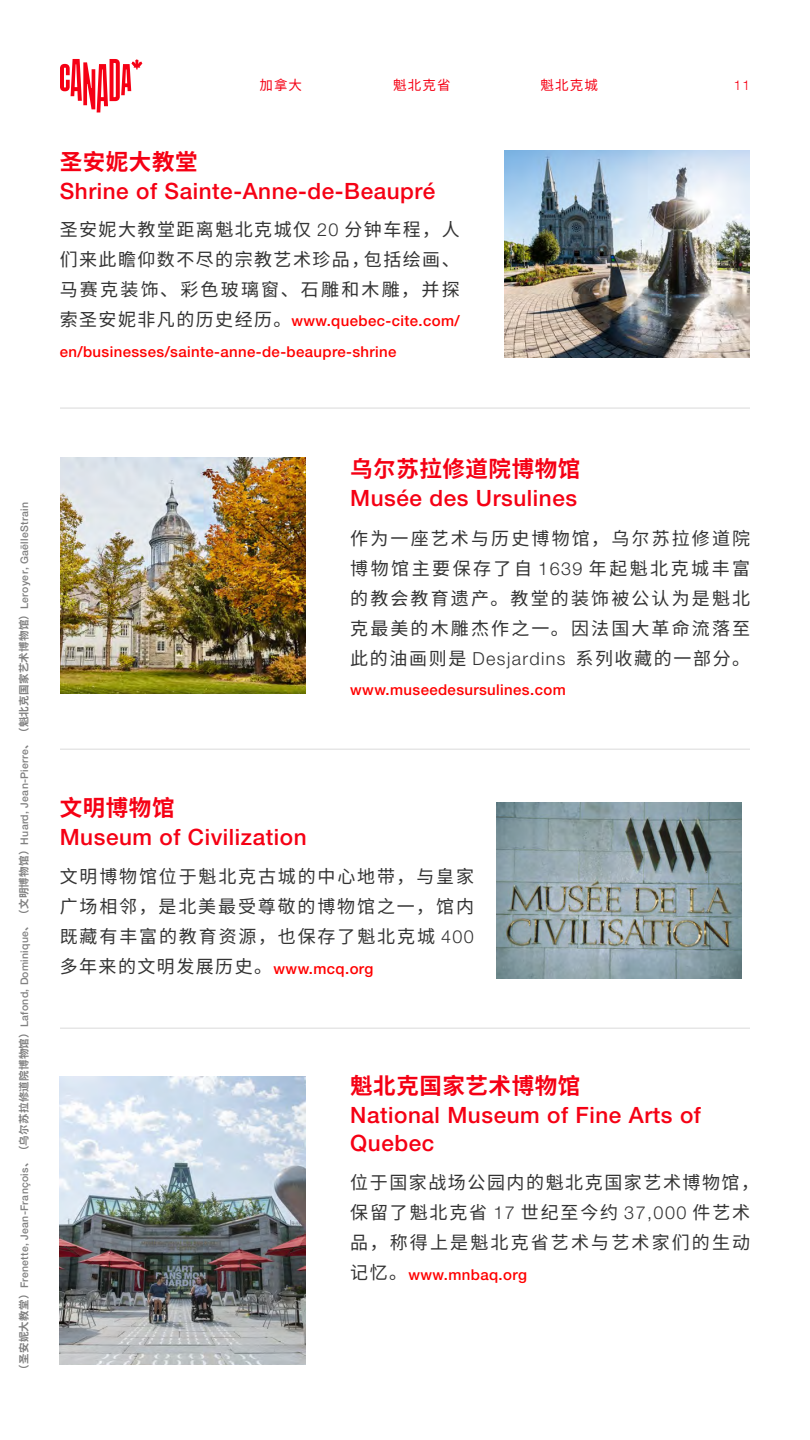
<style>
.page{position:relative;width:810px;height:1440px;background:#fff}
.page>*{position:absolute;margin:0;border:0;box-sizing:border-box;transform-origin:0 0}
.t1{font:500 22.5px/28.5px "Helvetica Neue LT Pro";letter-spacing:.025em;color:#f50014}
.t2{font:700 22.5px "Noto Sans CJ Ksc";letter-spacing:.025em;color:#f50014}
.t3{font:18px/30px "Noto Sans CJ Ksc";letter-spacing:.105em;color:#333;text-align:justify}
.t4{font:500 15px/31.5px "Helvetica Neue LT Pro";letter-spacing:.025em;color:#f00}
.t5{font:13.5px "Noto Sans CJ Ksc";letter-spacing:.08em;color:#f50014}
.t6{font:300 13.5px "Helvetica Neue LT Pro";color:#f50014}
.t7{font:500 10.5px "Helvetica Neue LT Pro";letter-spacing:.025em;color:#808080}
.s1{font-family:"Helvetica Neue LT Pro";font-weight:300}
.s2{font-family:"Noto Sans CJ Ksc";font-weight:400;font-size:18px;color:#333}
.s3{font-family:"Noto Sans CJ Ksc";font-weight:700}
.s4{font-family:"Helvetica Neue LT Pro";font-weight:500;font-size:15px;color:#f00}
</style>
<div class="page">
<img style="left:505px;top:150px;width:245px;height:208px">
<img style="left:60px;top:458px;width:245px;height:236px">
<hr style="left:60px;top:407px;width:690px;height:2px;background:#e6e6e6">
<hr style="left:60px;top:748px;width:690px;height:2px;background:#e6e6e6">
<hr style="left:60px;top:1028px;width:690px;height:1px;background:#e6e6e6">
<img style="left:496px;top:802px;width:246px;height:176px">
<img style="left:59px;top:1076px;width:246px;height:289px">
<svg style="left:60px;top:59px;width:83px;height:53px"></svg>
<p class="t5" style="left:260px;top:78px;width:44px">加拿大</p>
<p class="t5" style="left:393px;top:78px;width:59px">魁北克省</p>
<p class="t5" style="left:541px;top:78px;width:59px">魁北克城</p>
<p class="t6" style="left:734px;top:77px;width:18px">11</p>
<p class="t2" style="left:60px;top:149px;width:139px">圣安妮大教堂</p>
<p class="t1" style="left:60px;top:176px;width:377px">Shrine of Sainte-Anne-de-Beaupré</p>
<p class="t3" style="left:60px;top:215px;width:402px">圣安妮大教堂距离魁北克城仅 <span class="s1">20</span> 分钟车程，人们来此瞻仰数不尽的宗教艺术珍品，包括绘画、马赛克装饰、彩色玻璃窗、石雕和木雕，并探</p>
<p class="t4" style="left:60px;top:304px;width:402px"><span class="s2">索圣安妮非凡的历史经历。</span>www.quebec-cite.com/ en/businesses/sainte-anne-de-beaupre-shrine</p>
<p class="t7" style="left:18px;top:1375px;width:874px;rotate:-90deg"><span class="s3">（圣安妮大教堂）</span>Frenette, Jean-François<span class="s3">、（乌尔苏拉修道院博物馆）</span>Lafond, Dominique<span class="s3">、（文明博物馆）</span>Huard, Jean-Pierre<span class="s3">、（魁北克国家艺术博物馆）</span>Leroyer, GaëlleStrain</p>
<p class="t2" style="left:350px;top:456px;width:232px">乌尔苏拉修道院博物馆</p>
<p class="t1" style="left:350px;top:484px;width:228px">Musée des Ursulines</p>
<p class="t3" style="left:350px;top:524px;width:402px">作为一座艺术与历史博物馆，乌尔苏拉修道院博物馆主要保存了自 <span class="s1">1639</span> 年起魁北克城丰富的教会教育遗产。教堂的装饰被公认为是魁北克最美的木雕杰作之一。因法国大革命流落至此的油画则是 <span class="s1">Desjardins</span> 系列收藏的一部分。</p>
<p class="t4" style="left:350px;top:673px;width:217px">www.museedesursulines.com</p>
<p class="t2" style="left:60px;top:795px;width:116px">文明博物馆</p>
<p class="t1" style="left:60px;top:823px;width:248px">Museum of Civilization</p>
<p class="t3" style="left:60px;top:862px;width:416px">文明博物馆位于魁北克古城的中心地带，与皇家广场相邻，是北美最受尊敬的博物馆之一，馆内既藏有丰富的教育资源，也保存了魁北克城 <span class="s1">400</span>多年来的文明发展历史。<span class="s4">www.mcq.org</span></p>
<p class="t2" style="left:350px;top:1073px;width:232px">魁北克国家艺术博物馆</p>
<p class="t1" style="left:350px;top:1100px;width:352px">National Museum of Fine Arts of<br>Quebec</p>
<p class="t3" style="left:350px;top:1168px;width:410px;text-align:left">位于国家战场公园内的魁北克国家艺术博物馆，保留了魁北克省 <span class="s1">17</span> 世纪至今约 <span class="s1">37,000</span> 件艺术品，称得上是魁北克省艺术与艺术家们的生动</p>
<p class="t4" style="left:350px;top:1259px;width:178px"><span class="s2">记忆。</span>www.mnbaq.org</p>
</div>
